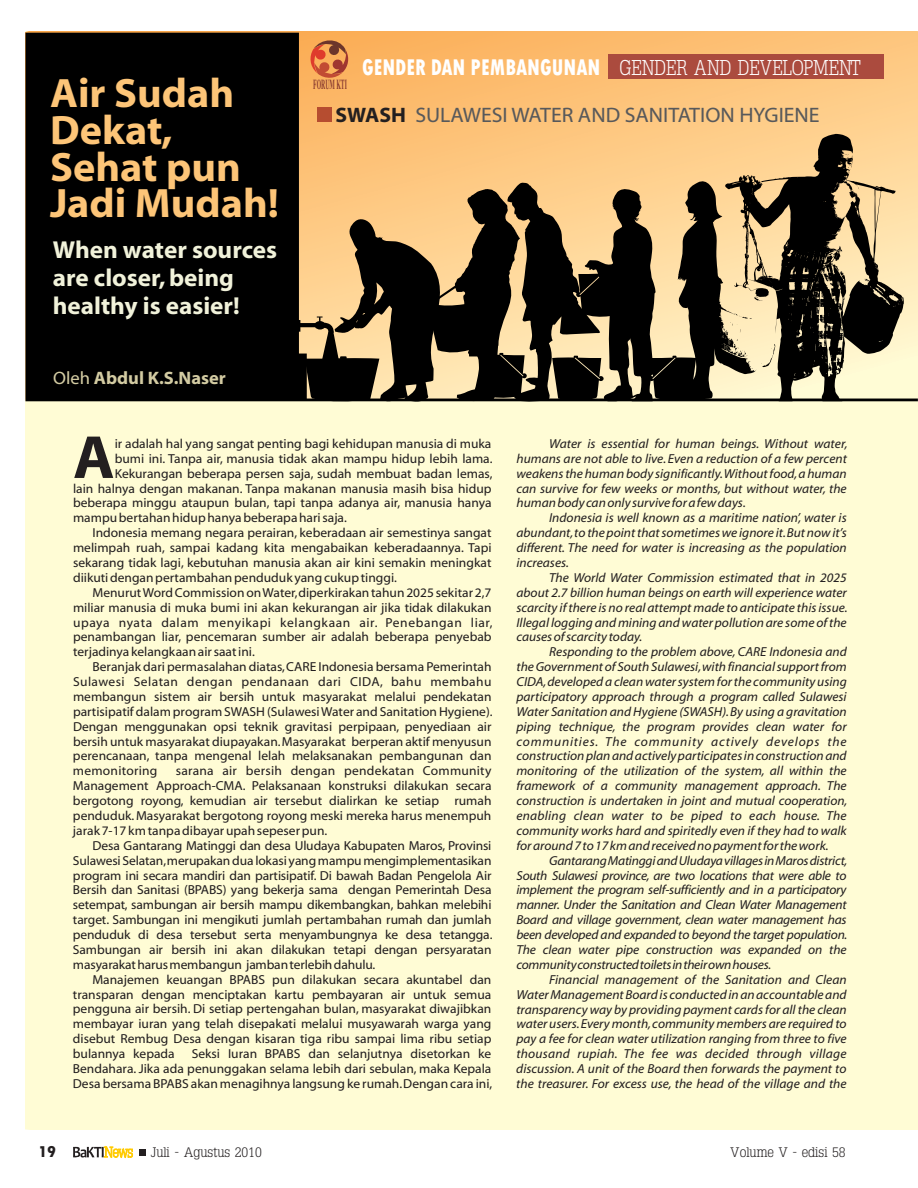
<style>
.page{position:relative;width:918px;height:1188px;background:#fff}
.page>*{position:absolute;margin:0;border:0;box-sizing:border-box;transform-origin:0 0}
.t1{font:700 61.35px "Myriad Web Pro";color:#231f20}
.t2{font:700 41.25px/36.6px "Myriad Web Pro";color:#fdc578}
.t3{font:700 24.6px/28px "Myriad Web Pro";color:#f1f2da}
.t4{font:800 condensed 24px "Tw Cen";color:#fff;scale:.87 1}
.t5{font:21px "Myriad Web Pro";color:#58595b}
.t6{font:700 18px "Myriad Web Pro";color:#d3cba2}
.t7{font:800 condensed 16.5px "Tw Cen";color:#231f20;scale:1.09 1}
.t8{font:700 13.95px "Times New Roman";color:#893b30;scale:.41 1}
.t9{font:300 13.5px "Typo Slabserif";color:#231f20}
.t10{font:13.05px/14.9px "Myriad Web Pro";color:#231f20;text-align:justify}
.t11{font:italic 13.05px/14.9px "Myriad Web Pro";color:#231f20;text-align:justify}
.t12{font:13.05px "Myriad Web Pro";letter-spacing:.045em;color:#231f20}
.t13{font:13.05px "Myriad Web Pro";letter-spacing:.035em;color:#231f20}
.t14{font:13.05px "Myriad Web Pro";letter-spacing:.02em;color:#231f20}
.s1{font-weight:400}
.s2{font-family:"Typo Slabserif";font-weight:300;font-stretch:normal;font-size:21px}
.s3{font-weight:700;color:#231f20}
</style>
<div class="page">
<div style="left:25px;top:31px;width:893px;height:1098px;background:#fffcd5"></div>
<svg style="left:139px;top:1150px;width:6px;height:6px"></svg>
<svg style="left:73px;top:1146px;width:60px;height:12px"></svg>
<svg style="left:25px;top:33px;width:893px;height:368px;background:#6f5435"></svg>
<svg style="left:725px;top:134px;width:179px;height:267px;background:#85775b"></svg>
<svg style="left:840px;top:153px;width:12px;height:16px"></svg>
<svg style="left:305px;top:177px;width:470px;height:225px;background:#806d50"></svg>
<div style="left:317px;top:108px;width:14px;height:14px;background:#b64d30"></div>
<svg style="left:309px;top:38px;width:41px;height:42px;background:#d98048"></svg>
<h2 class="t2" style="left:50px;top:79px;width:230px">Air Sudah<br>Dekat,<br>Sehat pun<br>Jadi Mudah!</h2>
<h3 class="t3" style="left:53px;top:238px;width:226px">When water sources are closer, being healthy is easier!</h3>
<h3 class="t6" style="left:53px;top:371px;width:174px"><span class="s1">Oleh</span> Abdul K.S.Naser</h3>
<p class="t8" style="left:313px;top:76px;width:84px">FORUM KTI</p>
<h3 class="t4" style="left:362px;top:58px;width:575px">GENDER DAN PEMBANGUNAN <span class="s2">GENDER AND DEVELOPMENT</span></h3>
<h3 class="t5" style="left:335px;top:107px;width:486px"><span class="s3">SWASH</span> SULAWESI WATER AND SANITATION HYGIENE</h3>
<h1 class="t1" style="left:73px;top:434px;width:43px">A</h1>
<p class="t10" style="left:115px;top:437px;width:378px">ir adalah hal yang sangat penting bagi kehidupan manusia di muka</p>
<p class="t10" style="left:115px;top:452px;width:379px">bumi ini. Tanpa air, manusia tidak akan mampu hidup lebih lama.</p>
<p class="t10" style="left:115px;top:467px;width:379px">Kekurangan beberapa persen saja, sudah membuat badan lemas,</p>
<p class="t10" style="left:73px;top:482px;width:420px">lain halnya dengan makanan. Tanpa makanan manusia masih bisa hidup</p>
<p class="t10" style="left:73px;top:497px;width:420px">beberapa minggu ataupun bulan, tapi tanpa adanya air, manusia hanya</p>
<p class="t10" style="left:73px;top:512px;width:275px">mampu bertahan hidup hanya beberapa hari saja.</p>
<p class="t10" style="left:93px;top:526px;width:401px">Indonesia memang negara perairan, keberadaan air semestinya sangat</p>
<p class="t10" style="left:73px;top:541px;width:420px">melimpah ruah, sampai kadang kita mengabaikan keberadaannya. Tapi</p>
<p class="t10" style="left:73px;top:556px;width:420px">sekarang tidak lagi, kebutuhan manusia akan air kini semakin meningkat</p>
<p class="t10" style="left:73px;top:571px;width:325px">diikuti dengan pertambahan penduduk yang cukup tinggi.</p>
<p class="t10" style="left:93px;top:586px;width:401px">Menurut Word Commission on Water, diperkirakan tahun 2025 sekitar 2,7</p>
<p class="t10" style="left:73px;top:601px;width:420px">miliar manusia di muka bumi ini akan kekurangan air jika tidak dilakukan</p>
<p class="t12" style="left:73px;top:617px;width:421px">upaya nyata dalam menyikapi kelangkaan air. Penebangan liar,</p>
<p class="t10" style="left:73px;top:631px;width:420px">penambangan liar, pencemaran sumber air adalah beberapa penyebab</p>
<p class="t10" style="left:73px;top:646px;width:183px">terjadinya kelangkaan air saat ini.</p>
<p class="t10" style="left:92px;top:660px;width:401px">Beranjak dari permasalahan diatas, CARE Indonesia bersama Pemerintah</p>
<p class="t13" style="left:73px;top:677px;width:420px">Sulawesi Selatan dengan pendanaan dari CIDA, bahu membahu</p>
<p class="t10" style="left:73px;top:690px;width:420px">membangun sistem air bersih untuk masyarakat melalui pendekatan</p>
<p class="t10" style="left:73px;top:705px;width:421px">partisipatif dalam program SWASH (Sulawesi Water and Sanitation Hygiene).</p>
<p class="t10" style="left:73px;top:720px;width:420px">Dengan menggunakan opsi teknik gravitasi perpipaan, penyediaan air</p>
<p class="t10" style="left:73px;top:735px;width:420px">bersih untuk masyarakat diupayakan. Masyarakat berperan aktif menyusun</p>
<p class="t10" style="left:73px;top:750px;width:420px">perencanaan, tanpa mengenal lelah melaksanakan pembangunan dan</p>
<p class="t14" style="left:73px;top:766px;width:86px">memonitoring</p>
<p class="t10" style="left:73px;top:765px;width:420px;text-indent:103px">sarana air bersih dengan pendekatan Community Management Approach-CMA. Pelaksanaan konstruksi dilakukan secara bergotong royong, kemudian air tersebut dialirkan ke setiap rumah penduduk. Masyarakat bergotong royong meski mereka harus menempuh jarak 7-17 km tanpa dibayar upah sepeser pun.</p>
<p class="t10" style="left:73px;top:839px;width:421px;text-indent:20px">Desa Gantarang Matinggi dan desa Uludaya Kabupaten Maros, Provinsi Sulawesi Selatan,merupakan dua lokasi yang mampu mengimplementasikan program ini secara mandiri dan partisipatif. Di bawah Badan Pengelola Air Bersih dan Sanitasi (BPABS) yang bekerja sama dengan Pemerintah Desa setempat, sambungan air bersih mampu dikembangkan, bahkan melebihi target. Sambungan ini mengikuti jumlah pertambahan rumah dan jumlah penduduk di desa tersebut serta menyambungnya ke desa tetangga.<br>Sambungan air bersih ini akan dilakukan tetapi dengan persyaratan masyarakat harus membangun jamban terlebih dahulu.</p>
<p class="t10" style="left:73px;top:973px;width:420px;text-indent:19px">Manajemen keuangan BPABS pun dilakukan secara akuntabel dan transparan dengan menciptakan kartu pembayaran air untuk semua pengguna air bersih. Di setiap pertengahan bulan, masyarakat diwajibkan membayar iuran yang telah disepakati melalui musyawarah warga yang disebut Rembug Desa dengan kisaran tiga ribu sampai lima ribu setiap bulannya kepada</p>
<p class="t10" style="left:73px;top:1047px;width:421px;text-indent:119px">Seksi Iuran BPABS dan selanjutnya disetorkan ke Bendahara. Jika ada penunggakan selama lebih dari sebulan, maka Kepala Desa bersama BPABS akan menagihnya langsung ke rumah. Dengan cara ini,</p>
<p class="t11" style="left:516px;top:437px;width:333px;text-indent:33px">Water is essential for human beings. Without water, humans are not able to live. Even a reduction of a few percent weakens the human body significantly. Without food, a human can survive for few weeks or months, but without water, the human body can only survive for a few days.</p>
<p class="t11" style="left:516px;top:512px;width:332px;text-indent:33px">Indonesia is well known as a maritime nation’, water is abundant, to the point that sometimes we ignore it. But now it’s different. The need for water is increasing as the population increases.</p>
<p class="t11" style="left:516px;top:571px;width:333px;text-indent:33px">The World Water Commission estimated that in 2025 about 2.7 billion human beings on earth will experience water scarcity if there is no real attempt made to anticipate this issue.<br>Illegal logging and mining and water pollution are some of the causes of scarcity today.</p>
<p class="t11" style="left:516px;top:646px;width:333px;text-indent:33px">Responding to the problem above, CARE Indonesia and the Government of South Sulawesi, with financial support from CIDA, developed a clean water system for the community using participatory approach through a program called Sulawesi Water Sanitation and Hygiene (SWASH). By using a gravitation piping technique, the program provides clean water for communities. The community actively develops the construction plan and actively participates in construction and monitoring of the utilization of the system, all within the framework of a community management approach. The construction is undertaken in joint and mutual cooperation, enabling clean water to be piped to each house. The community works hard and spiritedly even if they had to walk for around 7 to 17 km and received no payment for the work.</p>
<p class="t11" style="left:516px;top:854px;width:333px;text-indent:33px">Gantarang Matinggi and Uludaya villages in Maros district, South Sulawesi province, are two locations that were able to implement the program self-sufficiently and in a participatory manner. Under the Sanitation and Clean Water Management Board and village government, clean water management has been developed and expanded to beyond the target population.<br>The clean water pipe construction was expanded on the community constructed toilets in their own houses.</p>
<p class="t11" style="left:516px;top:973px;width:332px;text-indent:33px">Financial management of the Sanitation and Clean Water Management Board is conducted in an accountable and transparency way by providing payment cards for all the clean water users. Every month, community members are required to pay a fee for clean water utilization ranging from three to five thousand rupiah. The fee was decided through village discussion. A unit of the Board then forwards the payment to the treasurer. For excess use, the head of the village and the</p>
<p class="t7" style="left:38px;top:1146px;width:18px">19</p>
<p class="t9" style="left:151px;top:1148px;width:112px">Juli - Agustus 2010</p>
<p class="t9" style="left:730px;top:1148px;width:117px">Volume V - edisi 58</p>
</div>
